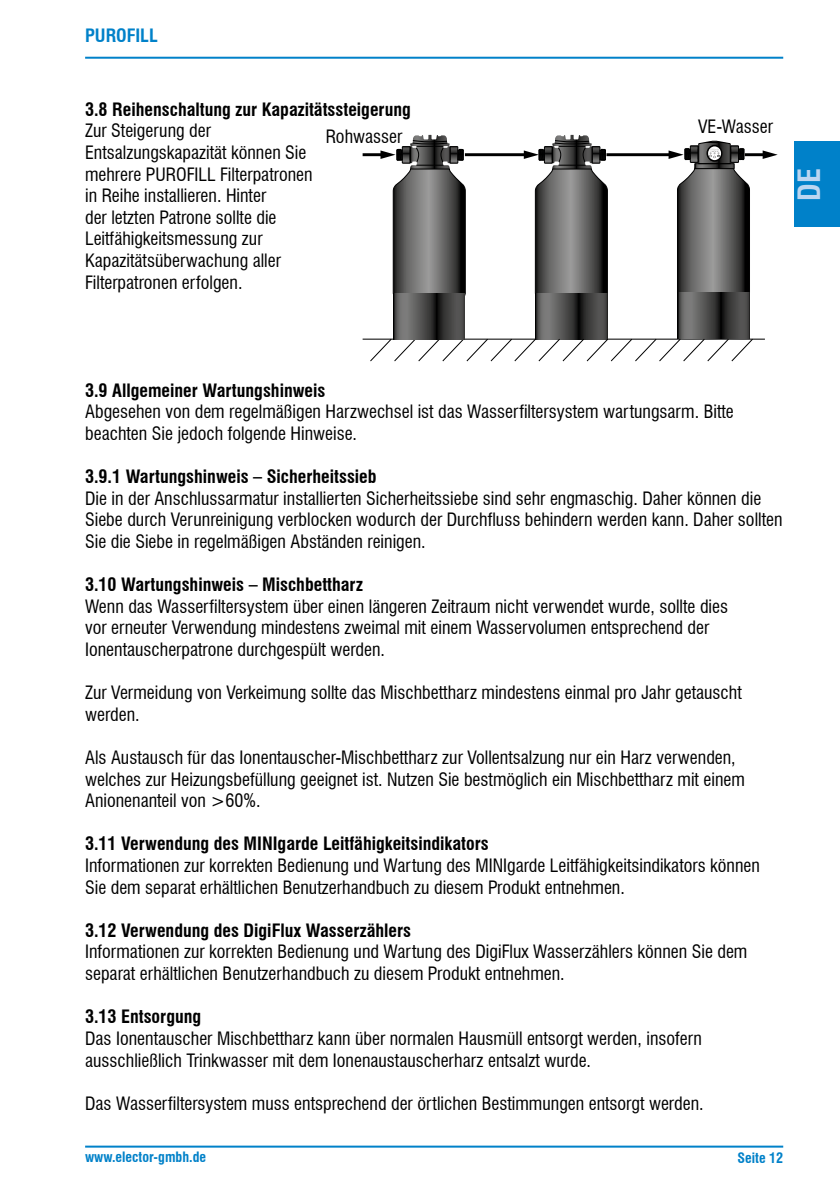
<style>
.page{position:relative;width:840px;height:1191px;background:#fff}
.page>*{position:absolute;margin:0;border:0;box-sizing:border-box;transform-origin:0 0}
.t1{font:700 condensed 30px "Swiss 721 BT";color:#bcd6f1}
.t2{font:condensed 18px/21.6px "Swiss 721 BT";color:#000}
.t3{font:700 condensed 18px "Swiss 721 BT";color:#000}
.t4{font:700 condensed 18px "Swiss 721 BT";color:#0081c9}
.t5{font:700 condensed 14px "Swiss 721 BT";color:#0081c9}
</style>
<div class="page">
<hr style="left:85px;top:57px;width:697px;height:2px;background:#0081c9">
<hr style="left:85px;top:1145px;width:697px;height:2px;background:#0081c9">
<div style="left:794px;top:142px;width:45px;height:85px;background:#0081c9"></div>
<hr style="left:362px;top:339px;width:402px;height:1px;background:#000">
<svg style="left:393px;top:329px;width:71px;height:10px"></svg>
<svg style="left:535px;top:329px;width:71px;height:10px"></svg>
<svg style="left:677px;top:328px;width:71px;height:10px"></svg>
<svg style="left:370px;top:339px;width:382px;height:22px"></svg>
<hr style="left:362px;top:153px;width:21px;height:3px;background:#000">
<svg style="left:380px;top:135px;width:85px;height:194px"></svg>
<hr style="left:744px;top:153px;width:21px;height:3px;background:#000">
<svg style="left:762px;top:150px;width:15px;height:9px"></svg>
<hr style="left:464px;top:153px;width:62px;height:3px;background:#000">
<svg style="left:523px;top:135px;width:84px;height:194px"></svg>
<hr style="left:606px;top:153px;width:65px;height:3px;background:#000">
<svg style="left:668px;top:141px;width:81px;height:187px"></svg>
<p class="t4" style="left:85px;top:25px;width:74px">PUROFILL</p>
<p class="t3" style="left:85px;top:98px;width:327px">3.8 Reihenschaltung zur Kapazitätssteigerung</p>
<p class="t2" style="left:85px;top:120px;width:229px">Zur Steigerung der<br>Entsalzungskapazität können Sie mehrere PUROFILL Filterpatronen in Reihe installieren. Hinter<br>der letzten Patrone sollte die<br>Leitfähigkeitsmessung zur<br>Kapazitätsüberwachung aller<br>Filterpatronen erfolgen.</p>
<p class="t2" style="left:325px;top:126px;width:78px">Rohwasser</p>
<p class="t2" style="left:697px;top:115px;width:76px">VE-Wasser</p>
<h1 class="t1" style="left:790px;top:200px;width:34px;rotate:-90deg">DE</h1>
<p class="t3" style="left:85px;top:379px;width:242px">3.9 Allgemeiner Wartungshinweis</p>
<p class="t2" style="left:85px;top:401px;width:649px">Abgesehen von dem regelmäßigen Harzwechsel ist das Wasserfiltersystem wartungsarm. Bitte beachten Sie jedoch folgende Hinweise.</p>
<p class="t3" style="left:85px;top:466px;width:293px">3.9.1 Wartungshinweis – Sicherheitssieb</p>
<p class="t2" style="left:85px;top:487px;width:698px">Die in der Anschlussarmatur installierten Sicherheitssiebe sind sehr engmaschig. Daher können die<br>Siebe durch Verunreinigung verblocken wodurch der Durchfluss behindern werden kann. Daher sollten<br>Sie die Siebe in regelmäßigen Abständen reinigen.</p>
<p class="t3" style="left:85px;top:574px;width:279px">3.10 Wartungshinweis – Mischbettharz</p>
<p class="t2" style="left:85px;top:595px;width:644px">Wenn das Wasserfiltersystem über einen längeren Zeitraum nicht verwendet wurde, sollte dies vor erneuter Verwendung mindestens zweimal mit einem Wasservolumen entsprechend der<br>Ionentauscherpatrone durchgespült werden.</p>
<p class="t2" style="left:85px;top:682px;width:657px">Zur Vermeidung von Verkeimung sollte das Mischbettharz mindestens einmal pro Jahr getauscht werden.</p>
<p class="t2" style="left:85px;top:746px;width:661px">Als Austausch für das Ionentauscher-Mischbettharz zur Vollentsalzung nur ein Harz verwenden, welches zur Heizungsbefüllung geeignet ist. Nutzen Sie bestmöglich ein Mischbettharz mit einem<br>Anionenanteil von &gt;60%.</p>
<p class="t3" style="left:85px;top:833px;width:405px">3.11 Verwendung des MINIgarde Leitfähigkeitsindikators</p>
<p class="t2" style="left:85px;top:854px;width:675px">Informationen zur korrekten Bedienung und Wartung des MINIgarde Leitfähigkeitsindikators können<br>Sie dem separat erhältlichen Benutzerhandbuch zu diesem Produkt entnehmen.</p>
<p class="t3" style="left:85px;top:919px;width:327px">3.12 Verwendung des DigiFlux Wasserzählers</p>
<p class="t2" style="left:85px;top:941px;width:663px">Informationen zur korrekten Bedienung und Wartung des DigiFlux Wasserzählers können Sie dem separat erhältlichen Benutzerhandbuch zu diesem Produkt entnehmen.</p>
<p class="t3" style="left:85px;top:1006px;width:118px">3.13 Entsorgung</p>
<p class="t2" style="left:85px;top:1027px;width:618px">Das Ionentauscher Mischbettharz kann über normalen Hausmüll entsorgt werden, insofern ausschließlich Trinkwasser mit dem Ionenaustauscherharz entsalzt wurde.</p>
<p class="t2" style="left:85px;top:1092px;width:619px">Das Wasserfiltersystem muss entsprechend der örtlichen Bestimmungen entsorgt werden.</p>
<p class="t5" style="left:85px;top:1148px;width:122px">www.elector-gmbh.de</p>
<p class="t5" style="left:737px;top:1149px;width:47px">Seite 12</p>
</div>
